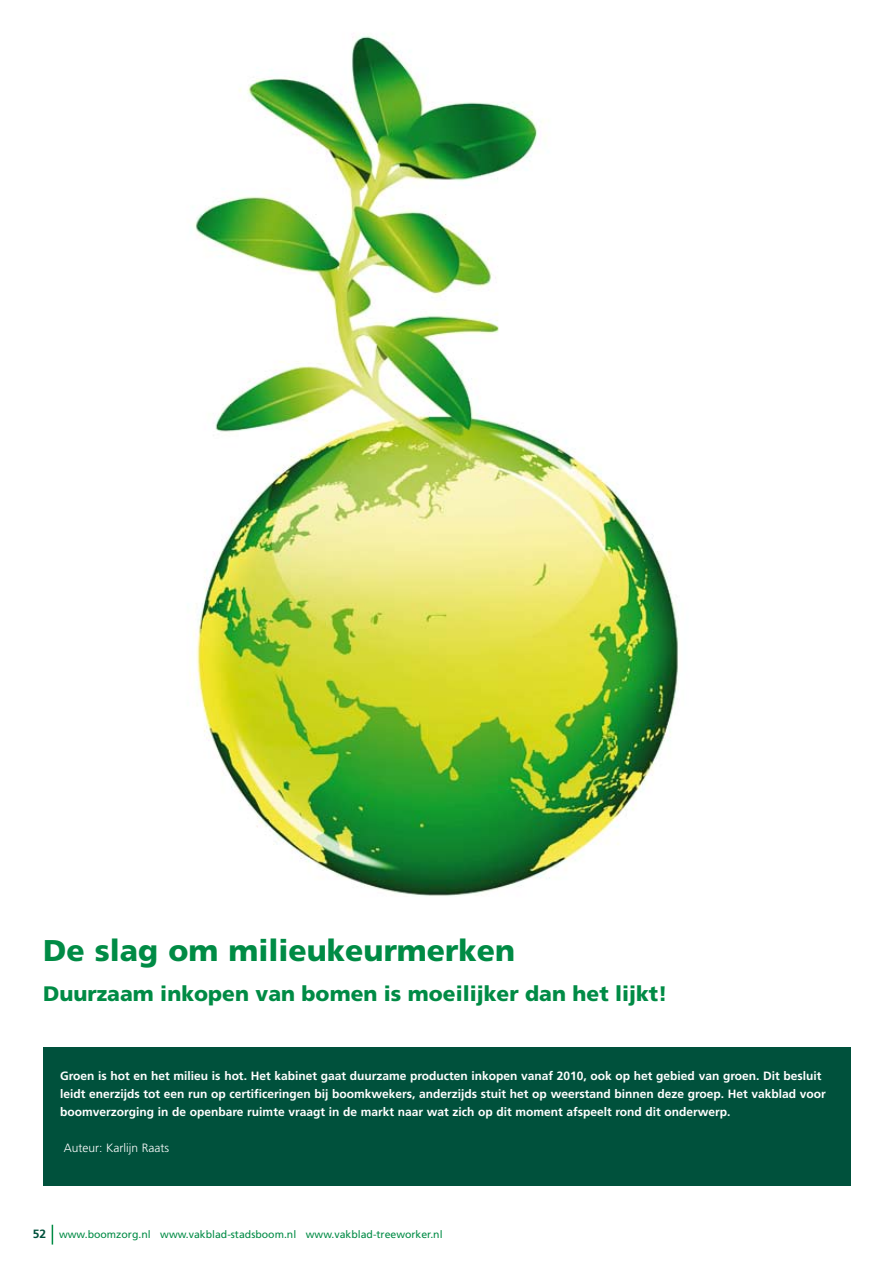
<style>
.page{position:relative;width:893px;height:1263px;background:#fff}
.page>*{position:absolute;margin:0;border:0;box-sizing:border-box;transform-origin:0 0}
.t1{font:900 30px "Frutiger";color:#008b45}
.t2{font:900 21px "Frutiger";color:#008b45}
.t3{font:700 12px/18px "Frutiger";color:#fff}
.t4{font:300 12px "Frutiger";color:#fff}
.t5{font:10.5px "Frutiger";color:#008b45}
.s1{font-weight:700;font-size:12px;color:#00513c}
</style>
<div class="page">
<svg style="left:52px;top:1225px;width:1px;height:19px"></svg>
<img style="left:193px;top:36px;width:486px;height:860px">
<div style="left:43px;top:1047px;width:808px;height:139px;background:#00513c"></div>
<h1 class="t1" style="left:43px;top:932px;width:474px">De slag om milieukeurmerken</h1>
<h2 class="t2" style="left:43px;top:981px;width:626px">Duurzaam inkopen van bomen is moeilijker dan het lijkt!</h2>
<p class="t3" style="left:60px;top:1067px;width:767px">Groen is hot en het milieu is hot. Het kabinet gaat duurzame producten inkopen vanaf 2010, ook op het gebied van groen. Dit besluit leidt enerzijds tot een run op certificeringen bij boomkwekers, anderzijds stuit het op weerstand binnen deze groep. Het vakblad voor boomverzorging in de openbare ruimte vraagt in de markt naar wat zich op dit moment afspeelt rond dit onderwerp.</p>
<p class="t4" style="left:64px;top:1141px;width:107px">Auteur: Karlijn Raats</p>
<p class="t5" style="left:33px;top:1228px;width:411px"><span class="s1">52</span> www.boomzorg.nl www.vakblad-stadsboom.nl www.vakblad-treeworker.nl</p>
</div>
